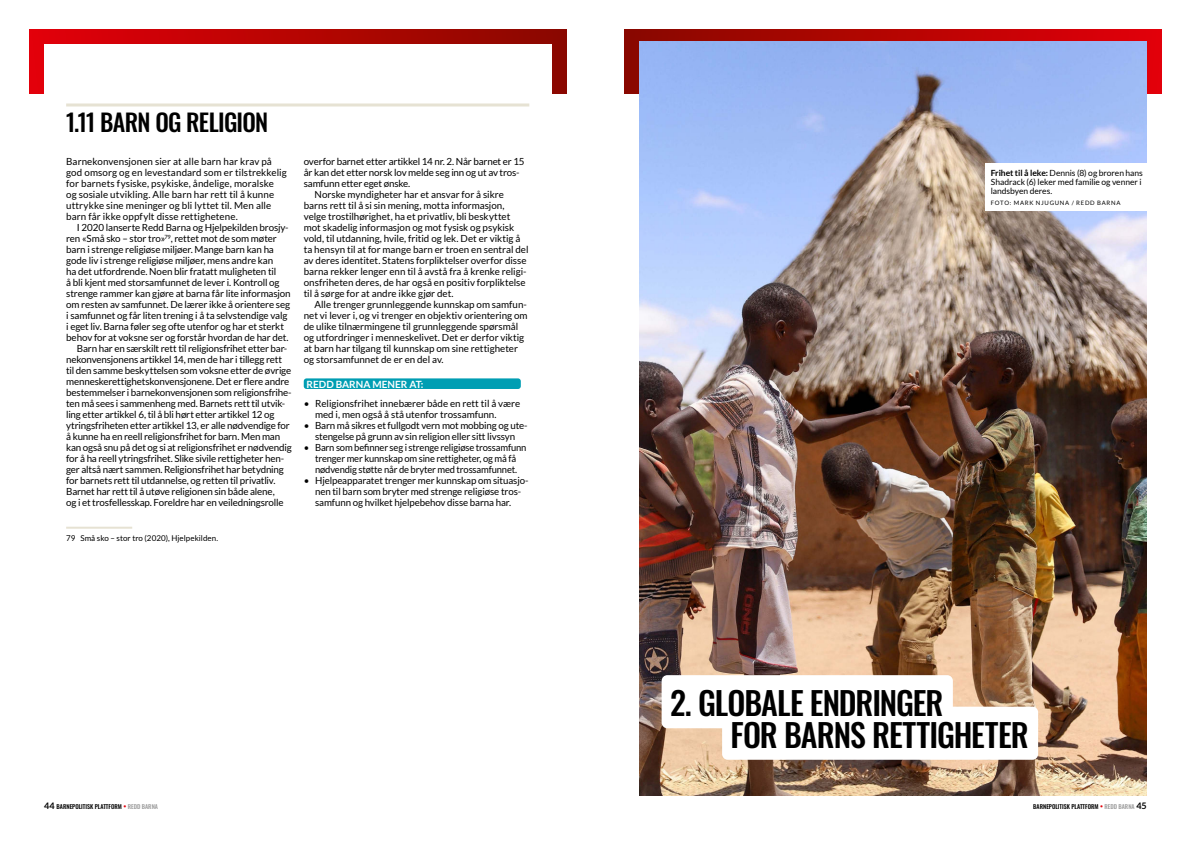
<style>
.page{position:relative;width:1191px;height:842px;background:#fff}
.page>*{position:absolute;margin:0;border:0;box-sizing:border-box;transform-origin:0 0}
.t1{font:32px/31.5px "Oswald";letter-spacing:-.03em;color:#000}
.t2{font:24px "Oswald";letter-spacing:-.03em;color:#000}
.t3{font:700 10px "Lato";color:#fff}
.t4{font:9.8px/11px "Lato";letter-spacing:-.01em;color:#000}
.t5{font:9.8px/11px "Lato";letter-spacing:.01em;color:#000}
.t6{font:9.8px/11px "Lato";letter-spacing:-.01em;color:#000;text-align:center;scale:.96 1}
.t7{font:8.5px/9px "Lato";letter-spacing:-.005em;color:#000}
.t8{font:8px "Lato";letter-spacing:.005em;color:#000}
.t9{font:6px "Oswald";color:#000}
.t10{font:6px "Lato";letter-spacing:.125em;color:#000}
.s1{font-weight:700}
.s2{font-family:"Lato";font-weight:700;font-size:9px}
.s3{font-size:7px;color:#e3000b}
.s4{color:#9c9c9c}
</style>
<div class="page">
<div style="left:29px;top:29px;width:537px;height:65px;background:linear-gradient(to right,#e20008,#8b0b00)"></div>
<svg style="left:625px;top:29px;width:536px;height:65px;background:#b30f13"></svg>
<div style="left:44px;top:44px;width:507px;height:74px;background:#fff"></div>
<hr style="left:66px;top:103px;width:463px;height:3px;background:#e6e2d3">
<hr style="left:66px;top:527px;width:66px;height:2px;background:#e6e2d3">
<div style="left:304px;top:378px;width:217px;height:11px;background:#009eb3;border-radius:3px"></div>
<img style="left:639px;top:42px;width:507px;height:753px">
<div style="left:661px;top:675px;width:292px;height:53px;background:#fff;border-radius:6px"></div>
<div style="left:722px;top:707px;width:316px;height:53px;background:#fff;border-radius:6px"></div>
<div style="left:985px;top:164px;width:168px;height:47px;background:#fff"></div>
<h2 class="t2" style="left:66px;top:110px;width:203px">1.11 BARN OG RELIGION</h2>
<p class="t5" style="left:66px;top:156px;width:222px">Barnekonvensjonen sier at alle barn har krav på god omsorg og en levestandard som er tilstrekkelig for barnets fysiske, psykiske, åndelige, moralske og sosiale utvikling. Alle barn har rett til å kunne uttrykke sine meninger og bli lyttet til. Men alle barn får ikke oppfylt disse rettighetene.</p>
<p class="t4" style="left:77px;top:222px;width:213px">I 2020 lanserte Redd Barna og Hjelpekilden brosjy-</p>
<p class="t4" style="left:66px;top:233px;width:212px">ren «Små sko – stor tro»<sup>79</sup>, rettet mot de som møter</p>
<p class="t4" style="left:66px;top:244px;width:209px">barn i strenge religiøse miljøer. Mange barn kan ha</p>
<p class="t4" style="left:66px;top:255px;width:209px">gode liv i strenge religiøse miljøer, mens andre kan</p>
<p class="t4" style="left:66px;top:266px;width:212px">ha det utfordrende. Noen blir fratatt muligheten til</p>
<p class="t4" style="left:66px;top:277px;width:215px">å bli kjent med storsamfunnet de lever i. Kontroll og</p>
<p class="t4" style="left:66px;top:288px;width:226px">strenge rammer kan gjøre at barna får lite informasjon</p>
<p class="t4" style="left:66px;top:299px;width:225px">om resten av samfunnet. De lærer ikke å orientere seg</p>
<p class="t4" style="left:66px;top:310px;width:223px">i samfunnet og får liten trening i å ta selvstendige valg</p>
<p class="t4" style="left:66px;top:321px;width:219px">i eget liv. Barna føler seg ofte utenfor og har et sterkt</p>
<p class="t4" style="left:66px;top:332px;width:224px">behov for at voksne ser og forstår hvordan de har det.</p>
<p class="t4" style="left:77px;top:343px;width:212px">Barn har en særskilt rett til religionsfrihet etter bar-</p>
<p class="t4" style="left:66px;top:354px;width:217px">nekonvensjonens artikkel 14, men de har i tillegg rett</p>
<p class="t4" style="left:66px;top:365px;width:227px">til den samme beskyttelsen som voksne etter de øvrige</p>
<p class="t4" style="left:66px;top:376px;width:225px">menneskerettighetskonvensjonene. Det er flere andre</p>
<p class="t4" style="left:66px;top:387px;width:227px">bestemmelser i barnekonvensjonen som religionsfrihe-</p>
<p class="t4" style="left:66px;top:398px;width:221px">ten må sees i sammenheng med. Barnets rett til utvik-</p>
<p class="t4" style="left:66px;top:409px;width:210px">ling etter artikkel 6, til å bli hørt etter artikkel 12 og</p>
<p class="t4" style="left:66px;top:420px;width:225px">ytringsfriheten etter artikkel 13, er alle nødvendige for</p>
<p class="t4" style="left:66px;top:431px;width:215px">å kunne ha en reell religionsfrihet for barn. Men man</p>
<p class="t4" style="left:66px;top:442px;width:227px">kan også snu på det og si at religionsfrihet er nødvendig</p>
<p class="t4" style="left:66px;top:453px;width:219px">for å ha reell ytringsfrihet. Slike sivile rettigheter hen-</p>
<p class="t4" style="left:66px;top:464px;width:219px">ger altså nært sammen. Religionsfrihet har betydning</p>
<p class="t4" style="left:66px;top:475px;width:211px">for barnets rett til utdannelse, og retten til privatliv.</p>
<p class="t4" style="left:66px;top:486px;width:210px">Barnet har rett til å utøve religionen sin både alene,</p>
<p class="t4" style="left:66px;top:497px;width:219px">og i et trosfellesskap. Foreldre har en veiledningsrolle</p>
<p class="t8" style="left:66px;top:533px;width:154px">79 Små sko – stor tro (2020), Hjelpekilden.</p>
<p class="t4" style="left:304px;top:156px;width:222px">overfor barnet etter artikkel 14 nr. 2. Når barnet er 15</p>
<p class="t4" style="left:304px;top:167px;width:217px">år kan det etter norsk lov melde seg inn og ut av tros-</p>
<p class="t4" style="left:304px;top:178px;width:108px">samfunn etter eget ønske.</p>
<p class="t4" style="left:314px;top:189px;width:191px">Norske myndigheter har et ansvar for å sikre</p>
<p class="t4" style="left:304px;top:200px;width:202px">barns rett til å si sin mening, motta informasjon,</p>
<p class="t4" style="left:304px;top:211px;width:208px">velge trostilhørighet, ha et privatliv, bli beskyttet</p>
<p class="t4" style="left:304px;top:222px;width:212px">mot skadelig informasjon og mot fysisk og psykisk</p>
<p class="t4" style="left:304px;top:233px;width:218px">vold, til utdanning, hvile, fritid og lek. Det er viktig å</p>
<p class="t4" style="left:304px;top:244px;width:226px">ta hensyn til at for mange barn er troen en sentral del</p>
<p class="t4" style="left:304px;top:255px;width:224px">av deres identitet. Statens forpliktelser overfor disse</p>
<p class="t4" style="left:304px;top:266px;width:224px">barna rekker lenger enn til å avstå fra å krenke religi-</p>
<p class="t4" style="left:304px;top:277px;width:223px">onsfriheten deres, de har også en positiv forpliktelse</p>
<p class="t4" style="left:304px;top:288px;width:151px">til å sørge for at andre ikke gjør det.</p>
<p class="t4" style="left:314px;top:299px;width:214px">Alle trenger grunnleggende kunnskap om samfun-</p>
<p class="t4" style="left:304px;top:310px;width:225px">net vi lever i, og vi trenger en objektiv orientering om</p>
<p class="t4" style="left:304px;top:321px;width:216px">de ulike tilnærmingene til grunnleggende spørsmål</p>
<p class="t4" style="left:304px;top:332px;width:222px">og utfordringer i menneskelivet. Det er derfor viktig</p>
<p class="t4" style="left:304px;top:343px;width:216px">at barn har tilgang til kunnskap om sine rettigheter</p>
<p class="t4" style="left:304px;top:354px;width:141px">og storsamfunnet de er en del av.</p>
<p class="t3" style="left:306px;top:379px;width:118px">REDD BARNA MENER AT:</p>
<p class="t4" style="left:315px;top:398px;width:207px;text-indent:-11px">• Religionsfrihet innebærer både en rett til å være med i, men også å stå utenfor trossamfunn.</p>
<p class="t4" style="left:304px;top:420px;width:225px;text-align:center">• Barn må sikres et fullgodt vern mot mobbing og ute&shy;stengelse på grunn av sin religion eller sitt livssyn</p>
<p class="t6" style="left:304px;top:442px;width:233px">• Barn som befinner seg i strenge religiøse trossamfunn trenger mer kunnskap om sine rettigheter, og må få nødvendig støtte når de bryter med trossamfunnet.</p>
<p class="t4" style="left:315px;top:475px;width:215px;text-indent:-11px">• Hjelpeapparatet trenger mer kunnskap om situasjo&shy;nen til barn som bryter med strenge religiøse tros&shy;samfunn og hvilket hjelpebehov disse barna har.</p>
<p class="t7" style="left:990px;top:168px;width:154px"><span class="s1">Frihet til å leke:</span> Dennis (8) og broren hans<br>Shadrack (6) leker med familie og venner i landsbyen deres.</p>
<p class="t10" style="left:990px;top:199px;width:131px">FOTO: MARK NJUGUNA / REDD BARNA</p>
<h1 class="t1" style="left:730px;top:689px;width:300px;text-indent:-60px">2. GLOBALE ENDRINGER<br>FOR BARNS RETTIGHETER</h1>
<p class="t9" style="left:44px;top:803px;width:115px"><span class="s2">44</span> BARNEPOLITISK PLATTFORM <span class="s3">•</span> <span class="s4">REDD BARNA</span></p>
<p class="t9" style="left:1033px;top:803px;width:115px">BARNEPOLITISK PLATTFORM <span class="s3">•</span> <span class="s4">REDD BARNA</span> <span class="s2">45</span></p>
</div>
